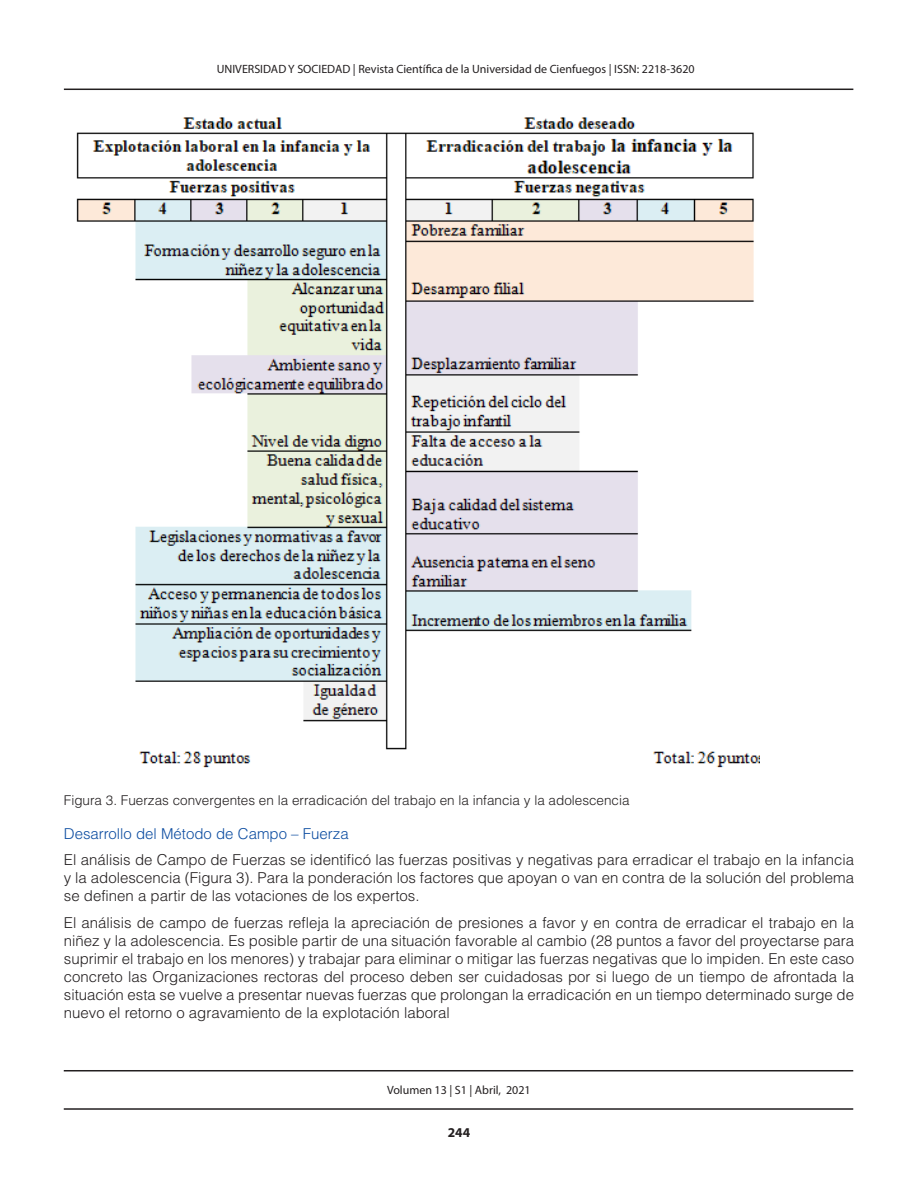
<style>
.page{position:relative;width:918px;height:1188px;background:#fff}
.page>*{position:absolute;margin:0;border:0;box-sizing:border-box;transform-origin:0 0}
.TEXTO{font:300 15px/18px "Helvetica LT Std";color:#231f20;text-align:justify}
.TITULOS_AZUL{font:300 15px "Helvetica LT Std";color:#0d4da1}
.pie_de_foto{font:300 13.5px "Helvetica LT Std";color:#231f20}
.t1{font:700 13.5px "Myriad Pro";color:#231f20}
.t2{font:12px "Myriad Pro";color:#231f20}
</style>
<div class="page">
<hr style="left:64px;top:89px;width:789px;height:1px;background:#231f20">
<hr style="left:64px;top:1108px;width:789px;height:2px;background:#231f20">
<hr style="left:64px;top:1070px;width:789px;height:1px;background:#231f20">
<img style="left:76px;top:117px;width:684px;height:651px">
<p class="t2" style="left:217px;top:61px;width:479px">UNIVERSIDAD Y SOCIEDAD | Revista Científica de la Universidad de Cienfuegos | ISSN: 2218-3620</p>
<p class="pie_de_foto" style="left:64px;top:792px;width:567px">Figura 3. Fuerzas convergentes en la erradicación del trabajo en la infancia y la adolescencia</p>
<p class="TITULOS_AZUL" style="left:64px;top:824px;width:286px">Desarrollo del Método de Campo – Fuerza</p>
<p class="TEXTO" style="left:64px;top:851px;width:792px">El análisis de Campo de Fuerzas se identificó las fuerzas positivas y negativas para erradicar el trabajo en la infancia y la adolescencia (Figura 3). Para la ponderación los factores que apoyan o van en contra de la solución del problema se definen a partir de las votaciones de los expertos.</p>
<p class="TEXTO" style="left:64px;top:914px;width:792px">El análisis de campo de fuerzas refleja la apreciación de presiones a favor y en contra de erradicar el trabajo en la niñez y la adolescencia. Es posible partir de una situación favorable al cambio (28 puntos a favor del proyectarse para suprimir el trabajo en los menores) y trabajar para eliminar o mitigar las fuerzas negativas que lo impiden. En este caso concreto las Organizaciones rectoras del proceso deben ser cuidadosas por si luego de un tiempo de afrontada la situación esta se vuelve a presentar nuevas fuerzas que prolongan la erradicación en un tiempo determinado surge de nuevo el retorno o agravamiento de la explotación laboral</p>
<p class="t2" style="left:387px;top:1083px;width:145px">Volumen 13 | S1 | Abril, 2021</p>
<p class="t1" style="left:448px;top:1124px;width:24px">244</p>
</div>
